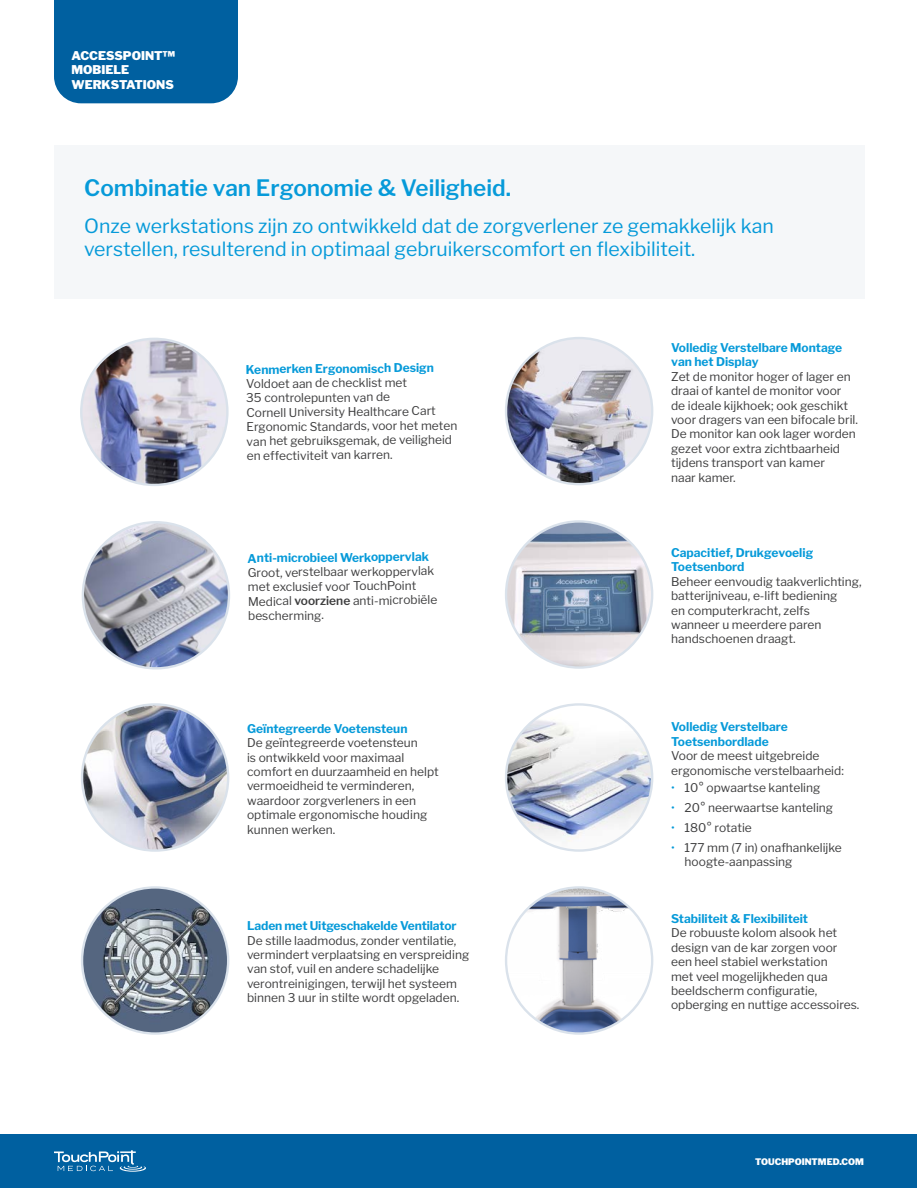
<style>
.page{position:relative;width:918px;height:1188px;background:#fff}
.page>*{position:absolute;margin:0;border:0;box-sizing:border-box;transform-origin:0 0}
.Subtitle_-_callout{font:600 22.5px "Libre Franklin";color:#069ad9}
.Subtitle_-_callout-2{font:19.5px/23.4px "Libre Franklin";color:#069ad9}
.Product_Specs{font:12px/14.4px "Libre Franklin";color:#3e3e3f}
.Category_Tab{font:900 12px/14.4px "Libre Franklin";color:#fff}
.t1{font:900 9px "Libre Franklin";color:#fff}
.s1{font-weight:700;color:#069ad9}
.s2{font-weight:600}
.s3{color:#069ad9}
</style>
<div class="page">
<div style="left:0;top:1134px;width:917px;height:54px;background:#0060a0"></div>
<svg style="left:54px;top:1150px;width:92px;height:22px"></svg>
<div style="left:54px;top:146px;width:810px;height:153px;background:#f5f7f9"></div>
<img style="left:81px;top:340px;width:145px;height:144px">
<img style="left:84px;top:522px;width:144px;height:145px">
<img style="left:82px;top:704px;width:146px;height:147px;border-radius:73px">
<img style="left:82px;top:887px;width:146px;height:147px;border-radius:73px">
<img style="left:506px;top:338px;width:146px;height:146px;border-radius:73px">
<img style="left:506px;top:521px;width:146px;height:147px;border-radius:73px">
<img style="left:506px;top:704px;width:146px;height:147px;border-radius:73px">
<img style="left:506px;top:887px;width:146px;height:147px;border-radius:73px">
<div style="left:54px;top:0;width:184px;height:103px;background:#0060a0"></div>
<p class="Category_Tab" style="left:71px;top:48px;width:105px">ACCESSPOINT™<br>MOBIELE<br>WERKSTATIONS</p>
<p class="Subtitle_-_callout" style="left:84px;top:174px;width:428px">Combinatie van Ergonomie &amp; Veiligheid.</p>
<p class="Subtitle_-_callout-2" style="left:84px;top:214px;width:691px">Onze werkstations zijn zo ontwikkeld dat de zorgverlener ze gemakkelijk kan verstellen, resulterend in optimaal gebruikerscomfort en flexibiliteit.</p>
<p class="Product_Specs" style="left:246px;top:361px;width:213px"><span class="s1">Kenmerken Ergonomisch Design<br></span>Voldoet aan de checklist met<br>35 controlepunten van de<br>Cornell University Healthcare Cart<br>Ergonomic Standards, voor het meten van het gebruiksgemak, de veiligheid en effectiviteit van karren.</p>
<p class="Product_Specs" style="left:248px;top:550px;width:191px"><span class="s1">Anti-microbieel Werkoppervlak </span>Groot, verstelbaar werkoppervlak met exclusief voor TouchPoint Medical <span class="s2">voorziene</span> anti-microbiële</p>
<p class="Product_Specs" style="left:248px;top:608px;width:77px">bescherming.</p>
<p class="Product_Specs" style="left:247px;top:721px;width:193px"><span class="s1">Geïntegreerde Voetensteun<br></span>De geïntegreerde voetensteun<br>is ontwikkeld voor maximaal comfort en duurzaamheid en helpt vermoeidheid te verminderen, waardoor zorgverleners in een optimale ergonomische houding kunnen werken.</p>
<p class="Product_Specs" style="left:247px;top:919px;width:224px"><span class="s1">Laden met Uitgeschakelde Ventilator </span>De stille laadmodus, zonder ventilatie, vermindert verplaatsing en verspreiding van stof, vuil en andere schadelijke verontreinigingen, terwijl het systeem binnen 3 uur in stilte wordt opgeladen.</p>
<p class="Product_Specs" style="left:671px;top:341px;width:188px"><span class="s1">Volledig Verstelbare Montage van het Display<br></span>Zet de monitor hoger of lager en draai of kantel de monitor voor de ideale kijkhoek; ook geschikt voor dragers van een bifocale bril.<br>De monitor kan ook lager worden gezet voor extra zichtbaarheid tijdens transport van kamer<br>naar kamer.</p>
<p class="Product_Specs" style="left:671px;top:546px;width:192px"><span class="s1">Capacitief, Drukgevoelig<br>Toetsenbord<br></span>Beheer eenvoudig taakverlichting, batterijniveau, e-lift bediening<br>en computerkracht, zelfs<br>wanneer u meerdere paren handschoenen draagt.</p>
<p class="Product_Specs" style="left:671px;top:720px;width:174px"><span class="s1">Volledig Verstelbare<br>Toetsenbordlade<br></span>Voor de meest uitgebreide ergonomische verstelbaarheid:</p>
<p class="Product_Specs" style="left:671px;top:780px;width:151px"><span class="s3">•</span> 10° opwaartse kanteling</p>
<p class="Product_Specs" style="left:671px;top:800px;width:164px"><span class="s3">•</span> 20° neerwaartse kanteling</p>
<p class="Product_Specs" style="left:671px;top:820px;width:82px"><span class="s3">•</span> 180° rotatie</p>
<p class="Product_Specs" style="left:685px;top:841px;width:159px;line-height:13.5px;text-indent:-14px"><span class="s3">•</span> 177 mm (7 in) onafhankelijke hoogte-aanpassing</p>
<p class="Product_Specs" style="left:671px;top:912px;width:190px"><span class="s1">Stabiliteit &amp; Flexibiliteit<br></span>De robuuste kolom alsook het design van de kar zorgen voor een heel stabiel werkstation<br>met veel mogelijkheden qua beeldscherm configuratie, opberging en nuttige accessoires.</p>
<p class="t1" style="left:755px;top:1157px;width:110px">TOUCHPOINTMED.COM</p>
</div>
